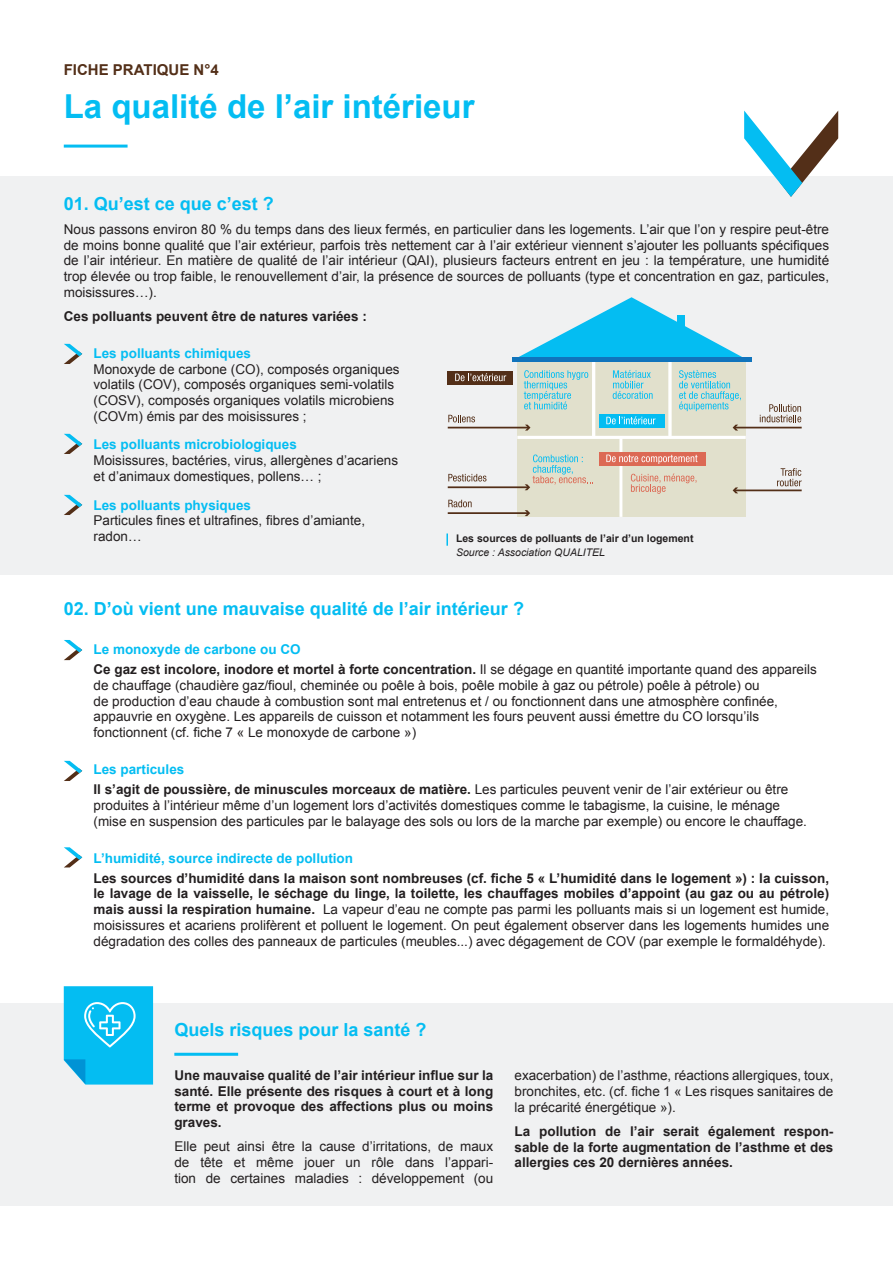
<style>
.page{position:relative;width:893px;height:1263px;background:#fff}
.page>*{position:absolute;margin:0;border:0;box-sizing:border-box;transform-origin:0 0}
.t1{font:700 33px "Arial";color:#04bdf2}
.t2{font:700 18px "Arial";color:#04bdf2}
.t3{font:700 15px "Arial";color:#532f18}
.t4{font:13.5px/15.8px "Arial";color:#231f20}
.t5{font:700 13.5px/15.8px "Arial";color:#231f20}
.t6{font:700 13.5px "Arial";color:#04bdf2}
.t7{font:700 10.5px "Arial";color:#231f20}
.t8{font:italic 10.5px "Arial";color:#231f20}
.s1{color:#04bdf2}
.s2{font-weight:400}
.s3{font-weight:700}
</style>
<div class="page">
<div style="left:0;top:176px;width:893px;height:399px;background:#f0f1f2"></div>
<hr style="left:64px;top:145px;width:64px;height:3px;background:#04bdf2">
<svg style="left:64px;top:344px;width:18px;height:20px"></svg>
<svg style="left:64px;top:434px;width:18px;height:20px"></svg>
<svg style="left:64px;top:495px;width:18px;height:20px"></svg>
<svg style="left:64px;top:640px;width:18px;height:20px"></svg>
<svg style="left:64px;top:761px;width:18px;height:20px"></svg>
<svg style="left:64px;top:847px;width:18px;height:20px"></svg>
<svg style="left:744px;top:111px;width:94px;height:86px"></svg>
<div style="left:0;top:1003px;width:893px;height:203px;background:#f0f1f2"></div>
<hr style="left:174px;top:1053px;width:64px;height:3px;background:#04bdf2">
<svg style="left:64px;top:986px;width:89px;height:98px;background:#19c1f1"></svg>
<svg style="left:446px;top:533px;width:2px;height:13px"></svg>
<div style="left:517px;top:358px;width:229px;height:159px;background:#e1e0cc"></div>
<svg style="left:613px;top:370px;width:40px;height:29px"></svg>
<svg style="left:679px;top:370px;width:62px;height:41px"></svg>
<svg style="left:524px;top:370px;width:64px;height:39px"></svg>
<svg style="left:631px;top:473px;width:65px;height:21px"></svg>
<svg style="left:448px;top:415px;width:27px;height:7px"></svg>
<svg style="left:760px;top:404px;width:41px;height:18px"></svg>
<svg style="left:777px;top:468px;width:25px;height:18px"></svg>
<svg style="left:448px;top:474px;width:38px;height:7px"></svg>
<svg style="left:519px;top:297px;width:223px;height:60px"></svg>
<div style="left:678px;top:315px;width:7px;height:13px;background:#04bdf2"></div>
<hr style="left:592px;top:358px;width:3px;height:79px;background:#fff">
<hr style="left:668px;top:358px;width:4px;height:79px;background:#fafaf7">
<hr style="left:619px;top:437px;width:3px;height:80px;background:#fff">
<hr style="left:517px;top:436px;width:229px;height:3px;background:#fff">
<div style="left:512px;top:357px;width:239px;height:5px;background:#1074bc"></div>
<hr style="left:448px;top:486px;width:80px;height:2px;background:#532f18">
<svg style="left:525px;top:454px;width:68px;height:36px"></svg>
<svg style="left:448px;top:500px;width:24px;height:7px"></svg>
<hr style="left:448px;top:512px;width:80px;height:2px;background:#532f18">
<svg style="left:525px;top:510px;width:5px;height:6px"></svg>
<hr style="left:448px;top:427px;width:80px;height:1px;background:#532f18">
<svg style="left:525px;top:425px;width:5px;height:6px"></svg>
<hr style="left:735px;top:427px;width:67px;height:1px;background:#532f18">
<svg style="left:733px;top:425px;width:5px;height:6px"></svg>
<hr style="left:735px;top:489px;width:67px;height:2px;background:#532f18">
<svg style="left:733px;top:487px;width:5px;height:6px"></svg>
<div style="left:599px;top:414px;width:65px;height:13px;background:#04bdf2"></div>
<svg style="left:606px;top:416px;width:49px;height:8px"></svg>
<div style="left:599px;top:452px;width:106px;height:13px;background:#dc6954"></div>
<svg style="left:606px;top:455px;width:92px;height:9px"></svg>
<div style="left:448px;top:371px;width:65px;height:13px;background:#532f18"></div>
<svg style="left:455px;top:373px;width:51px;height:8px"></svg>
<p class="t3" style="left:64px;top:60px;width:156px">FICHE PRATIQUE N°4</p>
<h1 class="t1" style="left:64px;top:84px;width:412px">La qualité de l’air intérieur</h1>
<h2 class="t2" style="left:64px;top:191px;width:212px">01. Qu’est ce que c’est ?</h2>
<p class="t4" style="left:64px;top:221px;width:767px;text-align:justify">Nous passons environ 80 % du temps dans des lieux fermés, en particulier dans les logements. L’air que l’on y respire peut-être de moins bonne qualité que l’air extérieur, parfois très nettement car à l’air extérieur viennent s’ajouter les polluants spécifiques de l’air intérieur. En matière de qualité de l’air intérieur (QAI), plusieurs facteurs entrent en jeu : la température, une humidité trop élevée ou trop faible, le renouvellement d’air, la présence de sources de polluants (type et concentration en gaz, particules, moisissures…).</p>
<p class="t5" style="left:64px;top:309px;width:305px">Ces polluants peuvent être de natures variées :</p>
<p class="t6" style="left:94px;top:344px;width:159px">Les polluants chimiques</p>
<p class="t4" style="left:94px;top:361px;width:308px">Monoxyde de carbone (CO), composés organiques volatils (COV), composés organiques semi-volatils (COSV), composés organiques volatils microbiens (COVm) émis par des moisissures ;</p>
<p class="t6" style="left:94px;top:436px;width:205px">Les polluants microbiologiques</p>
<p class="t4" style="left:94px;top:453px;width:306px">Moisissures, bactéries, virus, allergènes d’acariens et d’animaux domestiques, pollens… ;</p>
<p class="t6" style="left:94px;top:496px;width:159px">Les polluants physiques</p>
<p class="t4" style="left:94px;top:513px;width:273px">Particules fines et ultrafines, fibres d’amiante, radon…</p>
<p class="t7" style="left:456px;top:532px;width:239px">Les sources de polluants de l’air d’un logement</p>
<p class="t8" style="left:456px;top:545px;width:151px">Source : Association QUALITEL</p>
<h2 class="t2" style="left:64px;top:597px;width:462px">02. D’où vient une mauvaise qualité de l’air intérieur ?</h2>
<p class="t5" style="left:94px;top:640px;width:725px;line-height:20px"><span class="s1">Le monoxyde de carbone ou CO<br></span>Ce gaz est incolore, inodore et mortel à forte concentration. <span class="s2">Il se dégage en quantité importante quand des appareils</span></p>
<p class="t4" style="left:94px;top:677px;width:686px">de chauffage (chaudière gaz/fioul, cheminée ou poêle à bois, poêle mobile à gaz ou pétrole) poêle à pétrole) ou de production d’eau chaude à combustion sont mal entretenus et / ou fonctionnent dans une atmosphère confinée, appauvrie en oxygène. Les appareils de cuisson et notamment les fours peuvent aussi émettre du CO lorsqu’ils fonctionnent (cf. fiche 7 « Le monoxyde de carbone »)</p>
<p class="t5" style="left:94px;top:760px;width:696px;line-height:20px"><span class="s1">Les particules<br></span>Il s’agit de poussière, de minuscules morceaux de matière. <span class="s2">Les particules peuvent venir de l’air extérieur ou être</span></p>
<p class="t4" style="left:94px;top:797px;width:715px">produites à l’intérieur même d’un logement lors d’activités domestiques comme le tabagisme, la cuisine, le ménage (mise en suspension des particules par le balayage des sols ou lors de la marche par exemple) ou encore le chauffage.</p>
<p class="t6" style="left:94px;top:849px;width:261px">L’humidité, source indirecte de pollution</p>
<p class="t4" style="left:94px;top:870px;width:737px;text-align:justify"><span class="s3">Les sources d’humidité dans la maison sont nombreuses (cf. fiche 5 « L’humidité dans le logement ») : la cuisson, le lavage de la vaisselle, le séchage du linge, la toilette, les chauffages mobiles d’appoint (au gaz ou au pétrole) mais aussi la respiration humaine.</span> La vapeur d’eau ne compte pas parmi les polluants mais si un logement est humide, moisissures et acariens prolifèrent et polluent le logement. On peut également observer dans les logements humides une dégradation des colles des panneaux de particules (meubles...) avec dégagement de COV (par exemple le formaldéhyde).</p>
<h2 class="t2" style="left:174px;top:1018px;width:254px">Quels risques pour la santé ?</h2>
<p class="t5" style="left:174px;top:1068px;width:320px;text-align:justify">Une mauvaise qualité de l’air intérieur influe sur la santé. Elle présente des risques à court et à long terme et provoque des affections plus ou moins graves.</p>
<p class="t4" style="left:174px;top:1139px;width:320px;text-align:justify">Elle peut ainsi être la cause d’irritations, de maux de tête et même jouer un rôle dans l’appari&shy;tion de certaines maladies : développement (ou</p>
<p class="t4" style="left:514px;top:1067px;width:320px;text-align:justify">exacerbation) de l’asthme, réactions allergiques, toux, bronchites, etc. (cf. fiche 1 « Les risques sanitaires de la précarité énergétique »).</p>
<p class="t5" style="left:514px;top:1123px;width:320px;text-align:justify">La pollution de l’air serait également respon&shy;sable de la forte augmentation de l’asthme et des allergies ces 20 dernières années.</p>
</div>
